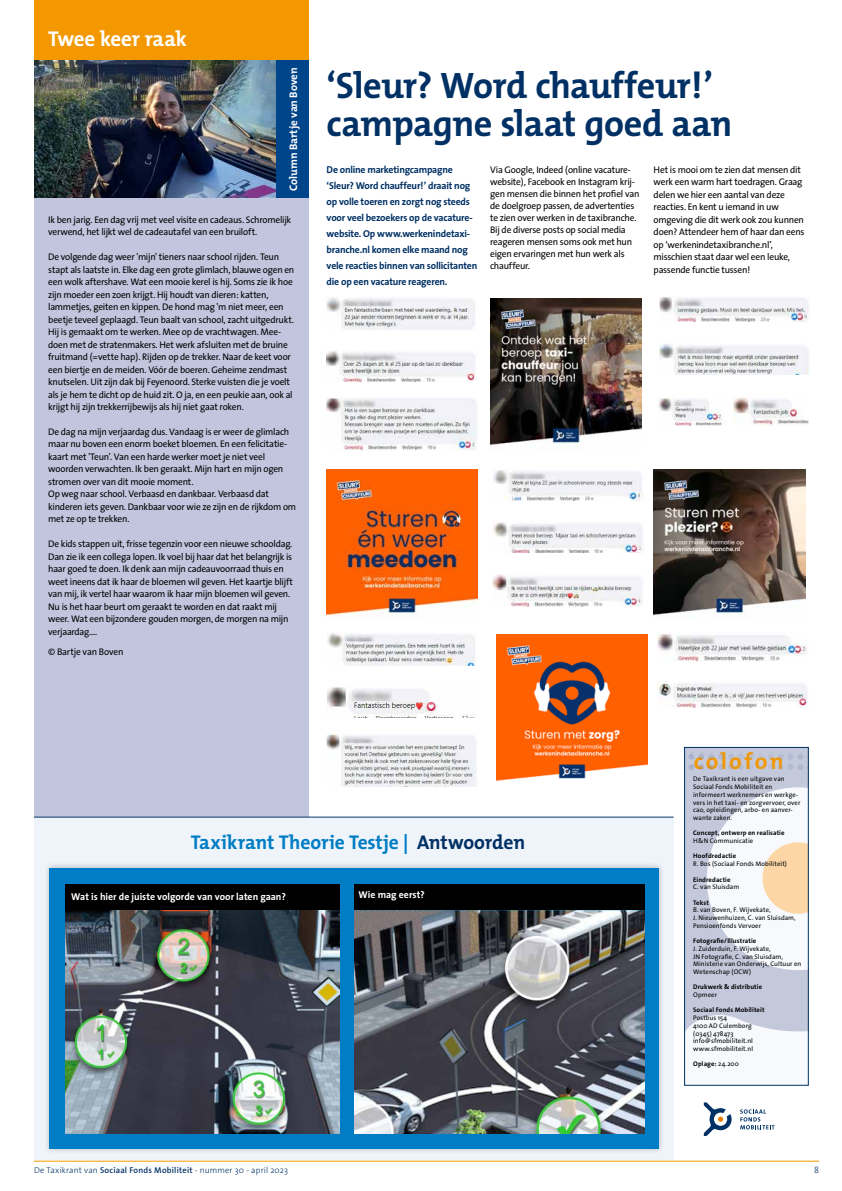
<style>
.page{position:relative;width:842px;height:1191px;background:#fff}
.page>*{position:absolute;margin:0;border:0;box-sizing:border-box;transform-origin:0 0}
.t1{font:700 37px/37.4px "The Mix";letter-spacing:-.015em;color:#003064}
.t2{font:700 23px "The Mix";letter-spacing:.1em;color:#f39800}
.t3{font:700 21.5px "The Mix";letter-spacing:-.01em;color:#fff}
.t4{font:700 20px "The Mix";letter-spacing:-.005em;color:#007dc4}
.t5{font:700 11px "The Mix";letter-spacing:-.005em;color:#fff}
.t6{font:700 10px/16px "The Sans";letter-spacing:-.02em;color:#003064}
.t7{font:700 10px "The Sans";color:#fff}
.t8{font:9.6px/12.5px "The Sans";letter-spacing:-.025em;color:#000}
.t9{font:300 9px "The Sans";color:#003064}
.t10{font:300 8.5px "The Sans";letter-spacing:.01em;color:#003064}
.t11{font:6.7px/7.7px "The Sans";letter-spacing:.01em;color:#000}
.t12{font:700 6.7px "The Sans";letter-spacing:.015em;color:#000}
.s1{color:#003064}
.s2{font-weight:400}
.s3{font-weight:600}
</style>
<div class="page">
<div style="left:34px;top:196px;width:274px;height:620px;background:#c1c6de"></div>
<div style="left:34px;top:0;width:274px;height:196px;background:#f39800"></div>
<img style="left:34px;top:61px;width:242px;height:137px">
<div style="left:276px;top:61px;width:33px;height:137px;background:#004489"></div>
<hr style="left:34px;top:1160px;width:785px;height:1px;background:#f39800">
<svg style="left:686px;top:749px;width:121px;height:283px;fill:#c4c8db"></svg>
<div style="left:684px;top:747px;width:125px;height:338px;border:1px solid #003064"></div>
<div style="left:34px;top:817px;width:640px;height:342px;background:#eff4fa"></div>
<hr style="left:34px;top:816px;width:640px;height:1px;background:#003064">
<div style="left:43px;top:861px;width:623px;height:293px;background:#000;opacity:.25"></div>
<div style="left:49px;top:867px;width:610px;height:281px;background:#007dc4"></div>
<img style="left:65px;top:910px;width:275px;height:223px">
<img style="left:354px;top:910px;width:290px;height:223px">
<div style="left:65px;top:884px;width:275px;height:26px;background:#000"></div>
<div style="left:354px;top:884px;width:290px;height:26px;background:#000"></div>
<svg style="left:704px;top:1102px;width:28px;height:34px"></svg>
<svg style="left:740px;top:1109px;width:34px;height:20px"></svg>
<img style="left:327px;top:297px;width:148px;height:32px">
<img style="left:327px;top:633px;width:148px;height:32px">
<img style="left:659px;top:297px;width:150px;height:24px">
<img style="left:658px;top:634px;width:149px;height:28px">
<img style="left:327px;top:351px;width:148px;height:30px">
<img style="left:327px;top:687px;width:147px;height:30px">
<img style="left:659px;top:343px;width:150px;height:31px">
<img style="left:658px;top:681px;width:150px;height:26px">
<img style="left:658px;top:398px;width:67px;height:27px">
<img style="left:733px;top:398px;width:76px;height:28px">
<img style="left:326px;top:469px;width:152px;height:150px">
<img style="left:654px;top:469px;width:151px;height:150px">
<img style="left:490px;top:298px;width:152px;height:151px">
<img style="left:496px;top:634px;width:152px;height:148px">
<img style="left:493px;top:470px;width:151px;height:30px">
<img style="left:327px;top:398px;width:150px;height:52px">
<img style="left:327px;top:734px;width:150px;height:52px">
<img style="left:493px;top:522px;width:151px;height:30px">
<img style="left:493px;top:574px;width:150px;height:32px">
<h3 class="t3" style="left:48px;top:21px;width:140px">Twee keer raak</h3>
<p class="t5" style="left:284px;top:191px;width:125px;rotate:-90deg">Column Bartje van Boven</p>
<p class="t8" style="left:48px;top:213px;width:244px">Ik ben jarig. Een dag vrij met veel visite en cadeaus. Schromelijk verwend, het lijkt wel de cadeautafel van een bruiloft.</p>
<p class="t8" style="left:48px;top:250px;width:248px">De volgende dag weer 'mijn' tieners naar school rijden. Teun stapt als laatste in. Elke dag een grote glimlach, blauwe ogen en een wolk aftershave. Wat een mooie kerel is hij. Soms zie ik hoe zijn moeder een zoen krijgt. Hij houdt van dieren: katten, lammetjes, geiten en kippen. De hond mag 'm niet meer, een beetje teveel geplaagd. Teun baalt van school, zacht uitgedrukt.<br>Hij is gemaakt om te werken. Mee op de vrachtwagen. Mee&shy;doen met de stratenmakers. Het werk afsluiten met de bruine fruitmand (=vette hap). Rijden op de trekker. Naar de keet voor een biertje en de meiden. Vóór de boeren. Geheime zendmast knutselen. Uit zijn dak bij Feyenoord. Sterke vuisten die je voelt als je hem te dicht op de huid zit. O ja, en een peukie aan, ook al krijgt hij zijn trekkerrijbewijs als hij niet gaat roken.</p>
<p class="t8" style="left:48px;top:425px;width:250px">De dag na mijn verjaardag dus. Vandaag is er weer de glimlach maar nu boven een enorm boeket bloemen. En een felicitatie&shy;kaart met 'Teun'. Van een harde werker moet je niet veel woorden verwachten. Ik ben geraakt. Mijn hart en mijn ogen stromen over van dit mooie moment.<br>Op weg naar school. Verbaasd en dankbaar. Verbaasd dat kinderen iets geven. Dankbaar voor wie ze zijn en de rijkdom om met ze op te trekken.</p>
<p class="t8" style="left:48px;top:537px;width:246px">De kids stappen uit, frisse tegenzin voor een nieuwe schooldag.<br>Dan zie ik een collega lopen. Ik voel bij haar dat het belangrijk is haar goed te doen. Ik denk aan mijn cadeauvoorraad thuis en weet ineens dat ik haar de bloemen wil geven. Het kaartje blijft van mij, ik vertel haar waarom ik haar mijn bloemen wil geven.<br>Nu is het haar beurt om geraakt te worden en dat raakt mij weer. Wat een bijzondere gouden morgen, de morgen na mijn verjaardag....</p>
<p class="t8" style="left:48px;top:645px;width:77px">© Bartje van Boven</p>
<h1 class="t1" style="left:327px;top:66px;width:407px">‘Sleur? Word chauffeur!’ campagne slaat goed aan</h1>
<p class="t6" style="left:327px;top:161px;width:152px">De online marketingcampagne ‘Sleur? Word chauffeur!’ draait nog op volle toeren en zorgt nog steeds voor veel bezoekers op de vacature&shy;website. Op www.werkenindetaxi&shy;branche.nl komen elke maand nog vele reacties binnen van sollicitanten die op een vacature reageren.</p>
<p class="t8" style="left:490px;top:163px;width:151px;line-height:12px">Via Google, Indeed (online vacature&shy;website), Facebook en Instagram krij&shy;gen mensen die binnen het profiel van de doelgroep passen, de advertenties te zien over werken in de taxibranche.<br>Bij de diverse posts op social media reageren mensen soms ook met hun eigen ervaringen met hun werk als chauffeur.</p>
<p class="t8" style="left:654px;top:163px;width:152px">Het is mooi om te zien dat mensen dit werk een warm hart toedragen. Graag delen we hier een aantal van deze reacties. En kent u iemand in uw omgeving die dit werk ook zou kunnen doen? Attendeer hem of haar dan eens op ‘werkenindetaxibranche.nl’, misschien staat daar wel een leuke, passende functie tussen!</p>
<h3 class="t4" style="left:191px;top:825px;width:336px">Taxikrant Theorie Testje | <span class="s1">Antwoorden</span></h3>
<p class="t7" style="left:71px;top:888px;width:216px">Wat is hier de juiste volgorde van voor laten gaan?</p>
<p class="t7" style="left:359px;top:886px;width:68px">Wie mag eerst?</p>
<h2 class="t2" style="left:694px;top:742px;width:92px">colofon</h2>
<p class="t11" style="left:693px;top:775px;width:109px">De Taxikrant is een uitgave van<br>Sociaal Fonds Mobiliteit en informeert werknemers en werkge&shy;vers in het taxi- en zorgvervoer, over cao, opleidingen, arbo- en aanver&shy;wante zaken.</p>
<p class="t12" style="left:693px;top:827px;width:93px">Concept, ontwerp en realisatie</p>
<p class="t11" style="left:693px;top:836px;width:62px">H&amp;N Communicatie</p>
<p class="t12" style="left:693px;top:850px;width:45px">Hoofdredactie</p>
<p class="t11" style="left:693px;top:859px;width:95px">R. Bos (Sociaal Fonds Mobiliteit)</p>
<p class="t12" style="left:693px;top:873px;width:39px">Eindredactie</p>
<p class="t11" style="left:693px;top:883px;width:48px">C. van Sluisdam</p>
<p class="t12" style="left:693px;top:896px;width:17px">Tekst</p>
<p class="t11" style="left:693px;top:906px;width:104px">B. van Boven, F. Wijvekate,<br>J. Nieuwenhuizen, C. van Sluisdam,<br>Pensioenfonds Vervoer</p>
<p class="t12" style="left:693px;top:935px;width:65px">Fotografie/Illustratie</p>
<p class="t11" style="left:693px;top:944px;width:110px">J. Zuiderduin, F. Wijvekate,<br>JN Fotografie, C. van Sluisdam,<br>Ministerie van Onderwijs, Cultuur en<br>Wetenschap (OCW)</p>
<p class="t12" style="left:693px;top:981px;width:71px">Drukwerk &amp; distributie</p>
<p class="t11" style="left:693px;top:990px;width:26px">Opmeer</p>
<p class="t12" style="left:693px;top:1004px;width:73px">Sociaal Fonds Mobiliteit</p>
<p class="t11" style="left:693px;top:1013px;width:62px">Postbus 154<br>4100 AD Culemborg (0345) 478473 info@sfmobiliteit.nl www.sfmobiliteit.nl</p>
<p class="t12" style="left:693px;top:1058px;width:47px">Oplage: <span class="s2">24.200</span></p>
<p class="t10" style="left:34px;top:1163px;width:255px">De Taxikrant van <span class="s3">Sociaal Fonds Mobiliteit</span> - nummer 30 - april 2023</p>
<p class="t9" style="left:814px;top:1162px;width:6px">8</p>
</div>
